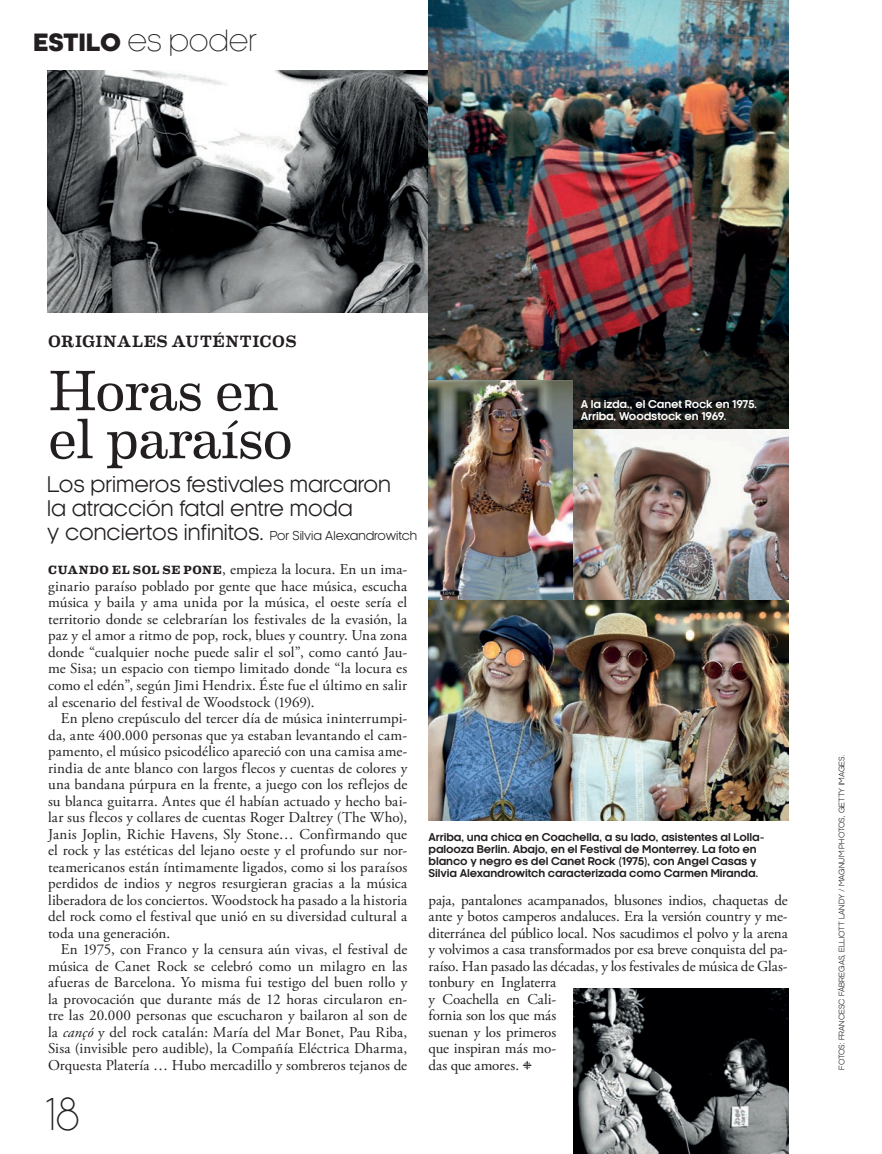
<style>
.page{position:relative;width:882px;height:1154px;background:#fff}
.page>*{position:absolute;margin:0;border:0;box-sizing:border-box;transform-origin:0 0}
.t1{font:57px/48px "Eames Century Modern";letter-spacing:-.015em;color:#231f20}
.t2{font:300 42.75px "Kamerik 105";color:#231f20}
.t3{font:300 28.5px "Kamerik 105";letter-spacing:-.01em;color:#231f20}
.t4{font:21px/24px "Kamerik 105";color:#231f20}
.t5{font:500 16.5px "Eames Century Modern";letter-spacing:.04em;color:#231f20}
.t6{font:15px/16.5px "Adobe Garamond Pro";letter-spacing:-.005em;color:#231f20;text-align:justify}
.t7{font:12px "Kamerik 105";color:#231f20}
.t8{font:700 10.5px/12px "Kamerik 105";letter-spacing:-.01em;color:#231f20}
.t9{font:700 10.5px/12px "Kamerik 105";letter-spacing:-.01em;color:#fff}
.t10{font:7.5px "Kamerik 105";letter-spacing:.01em;color:#231f20}
.s1{font-weight:800;font-size:23.25px}
.s2{font-size:21px}
.s3{font-family:"Eames Century Modern";font-weight:700;font-size:12px}
.s4{font-style:italic}
.s5{font-family:"Eames Frames A";font-size:9px}
</style>
<div class="page">
<img style="left:47px;top:70px;width:381px;height:242px">
<img style="left:428px;top:0;width:360px;height:429px">
<img style="left:573px;top:988px;width:215px;height:165px">
<img style="left:572px;top:429px;width:216px;height:171px">
<img style="left:428px;top:380px;width:144px;height:220px">
<img style="left:428px;top:600px;width:359px;height:220px">
<h3 class="t3" style="left:33px;top:25px;width:225px"><span class="s1">ESTILO</span> es poder</h3>
<p class="t5" style="left:48px;top:328px;width:249px">ORIGINALES AUTÉNTICOS</p>
<h1 class="t1" style="left:48px;top:363px;width:246px">Horas en el paraíso</h1>
<h3 class="t4" style="left:47px;top:472px;width:345px">Los primeros festivales marcaron la atracción fatal entre moda</h3>
<p class="t7" style="left:47px;top:528px;width:371px"><span class="s2">y conciertos infinitos.</span> Por Silvia Alexandrowitch</p>
<p class="t6" style="left:48px;top:562px;width:360px"><span class="s3">CUANDO EL SOL SE PONE</span>, empieza la locura. En un ima&shy;ginario paraíso poblado por gente que hace música, escucha música y baila y ama unida por la música, el oeste sería el territorio donde se celebrarían los festivales de la evasión, la paz y el amor a ritmo de pop, rock, blues y country. Una zona donde “cualquier noche puede salir el sol”, como cantó Jau&shy;me Sisa; un espacio con tiempo limitado donde “la locura es como el edén”, según Jimi Hendrix. Éste fue el último en salir al escenario del festival de Woodstock (1969).</p>
<p class="t6" style="left:48px;top:710px;width:360px;text-indent:13px">En pleno crepúsculo del tercer día de música ininterrumpi&shy;da, ante 400.000 personas que ya estaban levantando el cam&shy;pamento, el músico psicodélico apareció con una camisa ame&shy;rindia de ante blanco con largos flecos y cuentas de colores y una bandana púrpura en la frente, a juego con los reflejos de su blanca guitarra. Antes que él habían actuado y hecho bai&shy;lar sus flecos y collares de cuentas Roger Daltrey (The Who), Janis Joplin, Richie Havens, Sly Stone… Confirmando que el rock y las estéticas del lejano oeste y el profundo sur nor&shy;teamericanos están íntimamente ligados, como si los paraísos perdidos de indios y negros resurgieran gracias a la música liberadora de los conciertos. Woodstock ha pasado a la historia del rock como el festival que unió en su diversidad cultural a toda una generación.</p>
<p class="t6" style="left:48px;top:941px;width:360px;text-indent:13px">En 1975, con Franco y la censura aún vivas, el festival de música de Canet Rock se celebró como un milagro en las afueras de Barcelona. Yo misma fui testigo del buen rollo y la provocación que durante más de 12 horas circularon en&shy;tre las 20.000 personas que escucharon y bailaron al son de la <span class="s4">cançó</span> y del rock catalán: María del Mar Bonet, Pau Riba, Sisa (invisible pero audible), la Compañía Eléctrica Dharma, Orquesta Platería … Hubo mercadillo y sombreros tejanos de</p>
<h2 class="t2" style="left:45px;top:1090px;width:37px">18</h2>
<p class="t9" style="left:580px;top:398px;width:178px">A la izda., el Canet Rock en 1975.<br>Arriba, Woodstock en 1969.</p>
<p class="t8" style="left:428px;top:831px;width:337px">Arriba, una chica en Coachella, a su lado, asistentes al Lolla&shy;palooza Berlin. Abajo, en el Festival de Monterrey. La foto en blanco y negro es del Canet Rock (1975), con Angel Casas y Silvia Alexandrowitch caracterizada como Carmen Miranda.</p>
<p class="t6" style="left:428px;top:892px;width:360px;text-align:left">paja, pantalones acampanados, blusones indios, chaquetas de ante y botos camperos andaluces. Era la versión country y me&shy;diterránea del público local. Nos sacudimos el polvo y la arena y volvimos a casa transformados por esa breve conquista del pa&shy;raíso. Han pasado las décadas, y los festivales de música de Glas&shy;tonbury en Inglaterra<br>y Coachella en Cali-<br>fornia son los que más<br>suenan y los primeros<br>que inspiran más mo-<br>das que amores. <span class="s5">Y</span></p>
<p class="t10" style="left:837px;top:1069px;width:316px;rotate:-90deg">FOTOS: FRANCESC FÀBREGAS, ELLIOTT LANDY / MAGNUM PHOTOS, GETTY IMAGES.</p>
</div>
